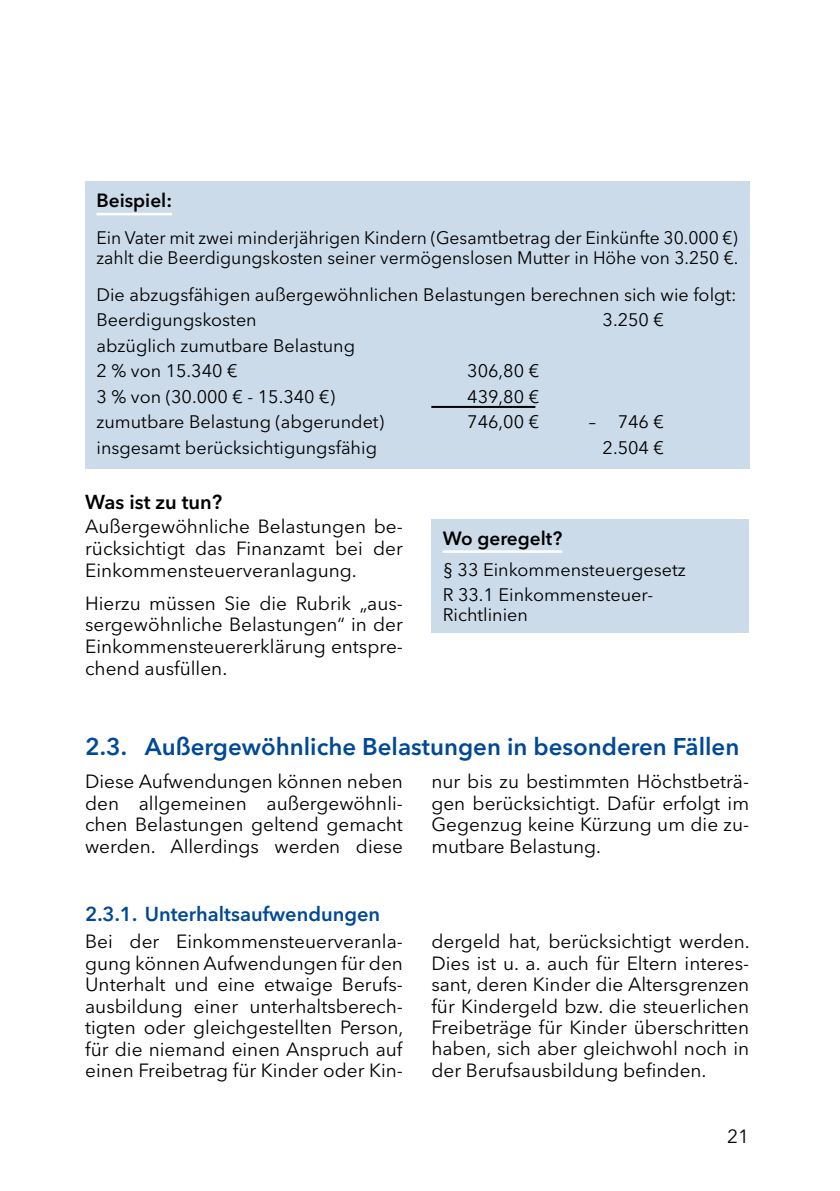
<style>
.page{position:relative;width:840px;height:1191px;background:#fff}
.page>*{position:absolute;margin:0;border:0;box-sizing:border-box;transform-origin:0 0}
.t1{font:600 24px "Avenir Next LT Pro";color:#004996}
.t2{font:600 20px "Avenir Next LT Pro";color:#004996}
.t3{font:600 20px "Avenir Next LT Pro";color:#000}
.t4{font:19px/21.4px "Avenir Next LT Pro";color:#000;text-align:justify}
.t5{font:600 19px "Avenir Next LT Pro";color:#000}
.t6{font:18px/25.6px "Avenir Next LT Pro";color:#000}
</style>
<div class="page">
<div style="left:85px;top:181px;width:663px;height:288px;background:#ccdbea"></div>
<hr style="left:96px;top:213px;width:76px;height:2px;background:#fff">
<div style="left:431px;top:519px;width:317px;height:113px;background:#ccdbea"></div>
<hr style="left:442px;top:550px;width:120px;height:3px;background:#fff">
<hr style="left:431px;top:406px;width:104px;height:2px;background:#000">
<p class="t5" style="left:96px;top:189px;width:77px">Beispiel:</p>
<p class="t6" style="left:96px;top:228px;width:643px;line-height:19.8px">Ein Vater mit zwei minderjährigen Kindern (Gesamtbetrag der Einkünfte 30.000 €) zahlt die Beerdigungskosten seiner vermögenslosen Mutter in Höhe von 3.250 €.</p>
<p class="t6" style="left:96px;top:282px;width:641px">Die abzugsfähigen außergewöhnlichen Belastungen berechnen sich wie folgt:<br>Beerdigungskosten</p>
<p class="t6" style="left:602px;top:307px;width:63px">3.250 €</p>
<p class="t6" style="left:96px;top:333px;width:260px">abzüglich zumutbare Belastung<br>2 % von 15.340 €</p>
<p class="t6" style="left:467px;top:358px;width:73px">306,80 €</p>
<p class="t6" style="left:96px;top:384px;width:240px">3 % von (30.000 € - 15.340 €)</p>
<p class="t6" style="left:467px;top:384px;width:73px">439,80 €</p>
<p class="t6" style="left:96px;top:409px;width:289px">zumutbare Belastung (abgerundet)</p>
<p class="t6" style="left:467px;top:409px;width:73px">746,00 €</p>
<p class="t6" style="left:588px;top:409px;width:77px">– 746 €</p>
<p class="t6" style="left:96px;top:435px;width:282px">insgesamt berücksichtigungsfähig</p>
<p class="t6" style="left:602px;top:435px;width:63px">2.504 €</p>
<p class="t3" style="left:85px;top:489px;width:139px">Was ist zu tun?</p>
<p class="t4" style="left:85px;top:515px;width:319px">Außergewöhnliche Belastungen be&shy;rücksichtigt das Finanzamt bei der Einkommensteuerveranlagung.</p>
<p class="t4" style="left:85px;top:592px;width:319px">Hierzu müssen Sie die Rubrik „aus&shy;sergewöhnliche Belastungen“ in der Einkommensteuererklärung entspre&shy;chend ausfüllen.</p>
<p class="t5" style="left:442px;top:526px;width:121px">Wo geregelt?</p>
<p class="t6" style="left:442px;top:556px;width:244px">§ 33 Einkommensteuergesetz<br>R 33.1 Einkommensteuer-</p>
<p class="t6" style="left:442px;top:602px;width:87px">Richtlinien</p>
<p class="t1" style="left:85px;top:732px;width:655px">2.3. Außergewöhnliche Belastungen in besonderen Fällen</p>
<p class="t4" style="left:85px;top:771px;width:319px">Diese Aufwendungen können neben den allgemeinen außergewöhnli&shy;chen Belastungen geltend gemacht werden. Allerdings werden diese</p>
<p class="t4" style="left:431px;top:771px;width:319px">nur bis zu bestimmten Höchstbeträ&shy;gen berücksichtigt. Dafür erfolgt im Gegenzug keine Kürzung um die zu&shy;mutbare Belastung.</p>
<p class="t2" style="left:85px;top:901px;width:296px">2.3.1. Unterhaltsaufwendungen</p>
<p class="t4" style="left:85px;top:930px;width:320px">Bei der Einkommensteuerveranla&shy;gung können Aufwendungen für den Unterhalt und eine etwaige Berufs&shy;ausbildung einer unterhaltsberech&shy;tigten oder gleichgestellten Person, für die niemand einen Anspruch auf einen Freibetrag für Kinder oder Kin-</p>
<p class="t4" style="left:431px;top:930px;width:320px">dergeld hat, berücksichtigt werden.<br>Dies ist u. a. auch für Eltern interes&shy;sant, deren Kinder die Altersgrenzen für Kindergeld bzw. die steuerlichen Freibeträge für Kinder überschritten haben, sich aber gleichwohl noch in der Berufsausbildung befinden.</p>
<p class="t4" style="left:726px;top:1125px;width:24px">21</p>
</div>
